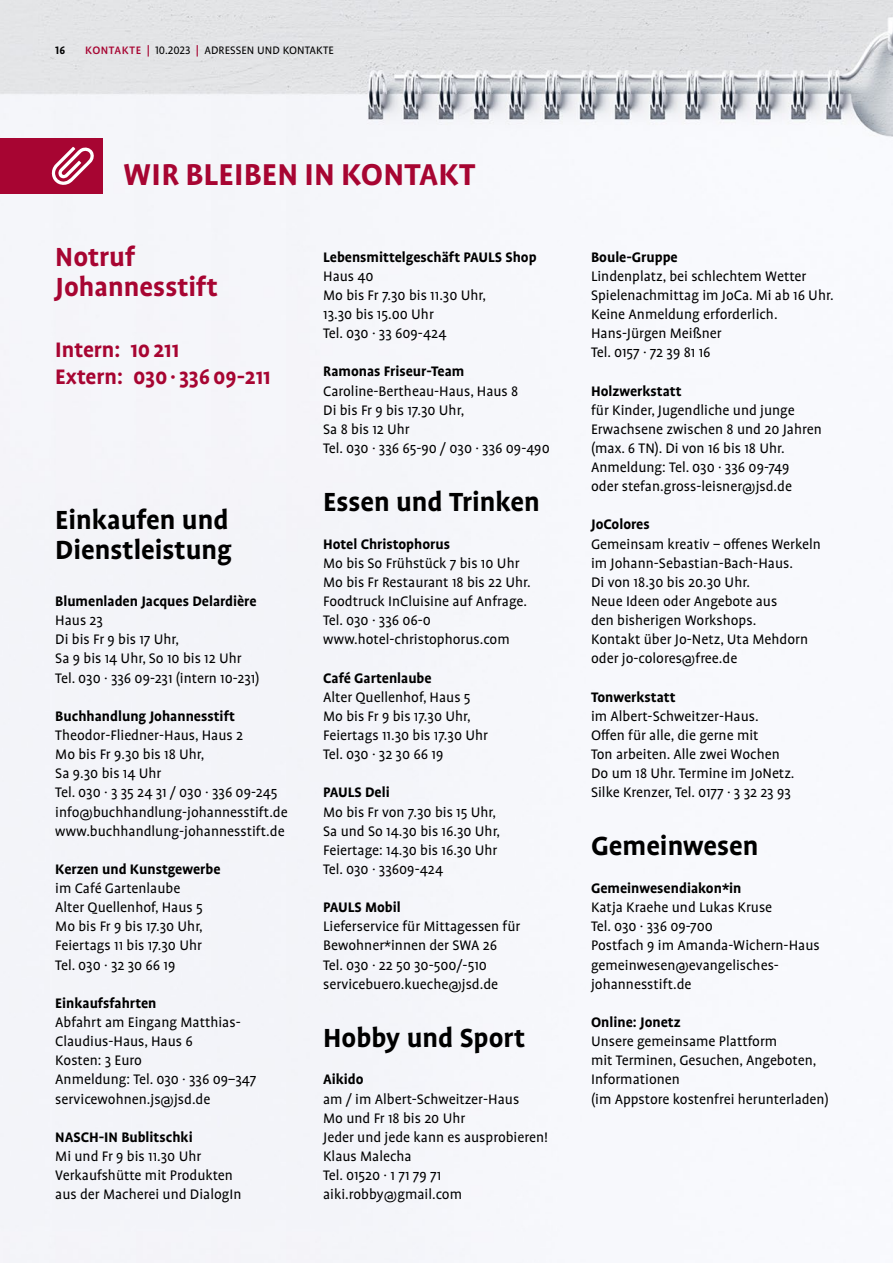
<style>
.page{position:relative;width:893px;height:1263px;background:#fff}
.page>*{position:absolute;margin:0;border:0;box-sizing:border-box;transform-origin:0 0}
.t1{font:700 34.5px "EJS Profile Pro";letter-spacing:.01em;color:#a70532}
.t2{font:700 30px/30px "EJS Profile Pro";color:#000}
.t3{font:700 30px/30px "EJS Profile Pro";color:#a70532}
.t4{font:700 24px/27px "EJS Profile Pro";color:#a70532}
.t5{font:15.75px/19.2px "EJS Profile Pro";color:#000}
.t6{font:700 15.75px "EJS Profile Pro";color:#000}
.t7{font:12.3px "EJS Profile Pro";letter-spacing:.01em;color:#000}
.t8{font:700 12.3px "EJS Profile Pro";color:#000}
.s1{font-weight:500;color:#a70532}
</style>
<div class="page">
<img style="left:0;top:0;width:893px;height:1263px">
<div style="left:0;top:138px;width:102px;height:55px;background:#a70532"></div>
<svg style="left:51px;top:147px;width:43px;height:38px"></svg>
<p class="t8" style="left:55px;top:43px;width:11px">16</p>
<p class="t7" style="left:85px;top:43px;width:250px"><span class="s1">KONTAKTE |</span> 10.2023 <span class="s1">|</span> ADRESSEN UND KONTAKTE</p>
<h1 class="t1" style="left:123px;top:154px;width:354px">WIR BLEIBEN IN KONTAKT</h1>
<h2 class="t3" style="left:55px;top:242px;width:164px">Notruf<br>Johannesstift</h2>
<h3 class="t4" style="left:55px;top:337px;width:217px">Intern: 10211<br>Extern: 030· 33609-211</h3>
<h2 class="t2" style="left:55px;top:505px;width:178px">Einkaufen und<br>Dienstleistung</h2>
<p class="t6" style="left:55px;top:592px;width:203px">Blumenladen Jacques Delardière</p>
<p class="t5" style="left:55px;top:611px;width:206px">Haus 23<br>Di bis Fr 9 bis 17 Uhr,<br>Sa 9 bis 14 Uhr, So 10 bis 12 Uhr<br>Tel. 030 · 336 09-231 (intern 10-231)</p>
<p class="t6" style="left:55px;top:707px;width:181px">Buchhandlung Johannesstift</p>
<p class="t5" style="left:55px;top:726px;width:234px">Theodor-Fliedner-Haus, Haus 2<br>Mo bis Fr 9.30 bis 18 Uhr,<br>Sa 9.30 bis 14 Uhr<br>Tel. 030 · 3 35 24 31 / 030 · 336 09-245 info@buchhandlung-johannesstift.de www.buchhandlung-johannesstift.de</p>
<p class="t6" style="left:55px;top:860px;width:167px">Kerzen und Kunstgewerbe</p>
<p class="t5" style="left:55px;top:879px;width:149px">im Café Gartenlaube<br>Alter Quellenhof, Haus 5<br>Mo bis Fr 9 bis 17.30 Uhr,<br>Feiertags 11 bis 17.30 Uhr<br>Tel. 030 · 32 30 66 19</p>
<p class="t6" style="left:55px;top:994px;width:103px">Einkaufsfahrten</p>
<p class="t5" style="left:55px;top:1013px;width:203px">Abfahrt am Eingang Matthias-<br>Claudius-Haus, Haus 6<br>Kosten: 3 Euro<br>Anmeldung: Tel. 030 · 336 09–347 servicewohnen.js@jsd.de</p>
<p class="t6" style="left:55px;top:1128px;width:139px">NASCH-IN Bublitschki</p>
<p class="t5" style="left:55px;top:1147px;width:188px">Mi und Fr 9 bis 11.30 Uhr<br>Verkaufshütte mit Produkten aus der Macherei und DialogIn</p>
<p class="t6" style="left:323px;top:247px;width:215px">Lebensmittelgeschäft PAULS Shop</p>
<p class="t5" style="left:323px;top:267px;width:165px">Haus 40<br>Mo bis Fr 7.30 bis 11.30 Uhr,<br>13.30 bis 15.00 Uhr<br>Tel. 030 · 33 609-424</p>
<p class="t6" style="left:323px;top:362px;width:143px">Ramonas Friseur-Team</p>
<p class="t5" style="left:323px;top:382px;width:228px">Caroline-Bertheau-Haus, Haus 8<br>Di bis Fr 9 bis 17.30 Uhr,<br>Sa 8 bis 12 Uhr<br>Tel. 030 · 336 65-90 / 030 · 336 09-490</p>
<h2 class="t2" style="left:323px;top:487px;width:218px">Essen und Trinken</h2>
<p class="t6" style="left:323px;top:534px;width:128px">Hotel Christophorus</p>
<p class="t5" style="left:323px;top:554px;width:209px">Mo bis So Frühstück 7 bis 10 Uhr<br>Mo bis Fr Restaurant 18 bis 22 Uhr.<br>Foodtruck InCluisine auf Anfrage.<br>Tel. 030 · 336 06-0 www.hotel-christophorus.com</p>
<p class="t6" style="left:323px;top:668px;width:110px">Café Gartenlaube</p>
<p class="t5" style="left:323px;top:688px;width:166px">Alter Quellenhof, Haus 5<br>Mo bis Fr 9 bis 17.30 Uhr,<br>Feiertags 11.30 bis 17.30 Uhr<br>Tel. 030 · 32 30 66 19</p>
<p class="t6" style="left:323px;top:783px;width:68px">PAULS Deli</p>
<p class="t5" style="left:323px;top:803px;width:179px">Mo bis Fr von 7.30 bis 15 Uhr,<br>Sa und So 14.30 bis 16.30 Uhr,<br>Feiertage: 14.30 bis 16.30 Uhr<br>Tel. 030 · 33609-424</p>
<p class="t6" style="left:323px;top:898px;width:79px">PAULS Mobil</p>
<p class="t5" style="left:323px;top:917px;width:199px">Lieferservice für Mittagessen für<br>Bewohner*innen der SWA 26<br>Tel. 030 · 22 50 30-500/-510 servicebuero.kueche@jsd.de</p>
<h2 class="t2" style="left:323px;top:1023px;width:204px">Hobby und Sport</h2>
<p class="t6" style="left:323px;top:1070px;width:42px">Aikido</p>
<p class="t5" style="left:323px;top:1090px;width:226px">am / im Albert-Schweitzer-Haus<br>Mo und Fr 18 bis 20 Uhr<br>Jeder und jede kann es ausprobieren!<br>Klaus Malecha<br>Tel. 01520 · 1 71 79 71 aiki.robby@gmail.com</p>
<p class="t6" style="left:591px;top:247px;width:88px">Boule-Gruppe</p>
<p class="t5" style="left:591px;top:267px;width:244px">Lindenplatz, bei schlechtem Wetter<br>Spielenachmittag im JoCa. Mi ab 16 Uhr.<br>Keine Anmeldung erforderlich.<br>Hans-Jürgen Meißner<br>Tel. 0157 · 72 39 81 16</p>
<p class="t6" style="left:591px;top:381px;width:92px">Holzwerkstatt</p>
<p class="t5" style="left:591px;top:401px;width:232px">für Kinder, Jugendliche und junge Erwachsene zwischen 8 und 20 Jahren (max. 6 TN). Di von 16 bis 18 Uhr.<br>Anmeldung: Tel. 030 · 336 09-749<br>oder stefan.gross-leisner@jsd.de</p>
<p class="t6" style="left:591px;top:515px;width:60px">JoColores</p>
<p class="t5" style="left:591px;top:535px;width:231px">Gemeinsam kreativ – offenes Werkeln im Johann-Sebastian-Bach-Haus.<br>Di von 18.30 bis 20.30 Uhr.<br>Neue Ideen oder Angebote aus<br>den bisherigen Workshops.<br>Kontakt über Jo-Netz, Uta Mehdorn oder jo-colores@free.de</p>
<p class="t6" style="left:591px;top:687px;width:86px">Tonwerkstatt</p>
<p class="t5" style="left:591px;top:707px;width:205px">im Albert-Schweitzer-Haus.<br>Offen für alle, die gerne mit<br>Ton arbeiten. Alle zwei Wochen<br>Do um 18 Uhr. Termine im JoNetz.<br>Silke Krenzer, Tel. 0177 · 3 32 23 93</p>
<h2 class="t2" style="left:591px;top:832px;width:169px">Gemeinwesen</h2>
<p class="t6" style="left:591px;top:879px;width:152px">Gemeinwesendiakon*in</p>
<p class="t5" style="left:591px;top:898px;width:230px">Katja Kraehe und Lukas Kruse<br>Tel. 030 · 336 09-700<br>Postfach 9 im Amanda-Wichern-Haus gemeinwesen@evangelisches&shy;johannesstift.de</p>
<p class="t6" style="left:591px;top:1013px;width:91px">Online: Jonetz</p>
<p class="t5" style="left:591px;top:1032px;width:239px">Unsere gemeinsame Plattform<br>mit Terminen, Gesuchen, Angeboten,<br>Informationen<br>(im Appstore kostenfrei herunterladen)</p>
</div>
